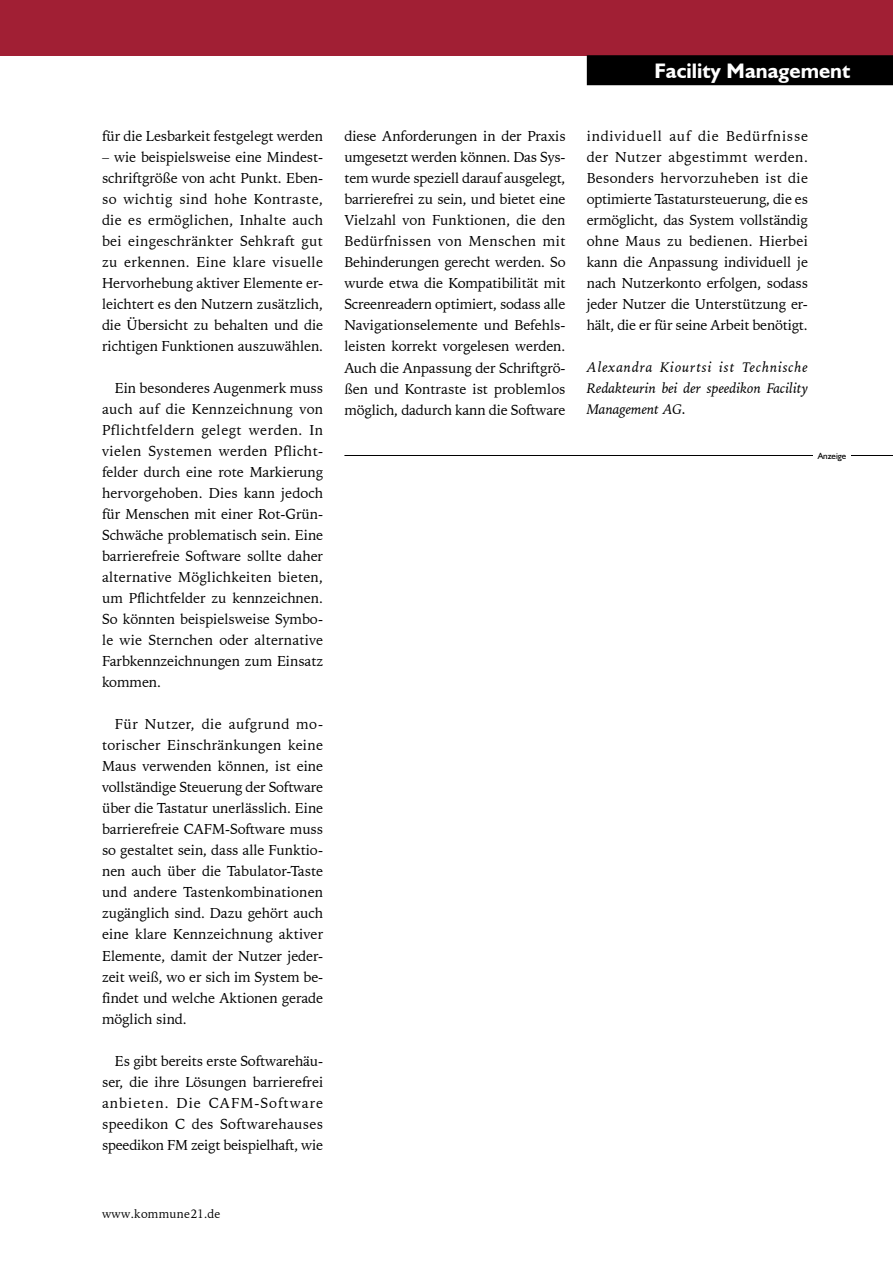
<style>
.page{position:relative;width:893px;height:1263px;background:#fff}
.page>*{position:absolute;margin:0;border:0;box-sizing:border-box;transform-origin:0 0}
.t1{font:700 21px "Humanist 521 BT";color:#fff}
.t2{font:14.25px/21px "Iowan Old Style BT";letter-spacing:-.005em;color:#000;text-align:justify}
.t3{font:italic 14.25px/21px "Iowan Old Style BT";color:#000;text-align:justify}
.t4{font:12px "Iowan Old Style BT";letter-spacing:.02em;color:#000}
.t5{font:9px "Humanist 521 BT";letter-spacing:-.005em;color:#000}
</style>
<div class="page">
<div style="left:0;top:0;width:893px;height:55px;background:#a11f34"></div>
<hr style="left:344px;top:455px;width:549px;height:1px;background:#000">
<div style="left:813px;top:452px;width:37px;height:7px;background:#fff"></div>
<div style="left:587px;top:55px;width:306px;height:30px;background:#000"></div>
<p class="t2" style="left:102px;top:126px;width:223px">für die Lesbarkeit festgelegt werden</p>
<p class="t2" style="left:102px;top:147px;width:223px">– wie beispielsweise eine Mindest&shy;schriftgröße von acht Punkt. Eben&shy;so wichtig sind hohe Kontraste, die es ermöglichen, Inhalte auch bei eingeschränkter Sehkraft gut zu erkennen. Eine klare visuelle Hervorhebung aktiver Elemente er&shy;leichtert es den Nutzern zusätzlich, die Übersicht zu behalten und die richtigen Funktionen auszuwählen.</p>
<p class="t2" style="left:102px;top:378px;width:223px;text-indent:13px">Ein besonderes Augenmerk muss auch auf die Kennzeichnung von Pflichtfeldern gelegt werden. In vielen Systemen werden Pflicht&shy;felder durch eine rote Markierung hervorgehoben. Dies kann jedoch für Menschen mit einer Rot-Grün-Schwäche problematisch sein. Eine barrierefreie Software sollte daher alternative Möglichkeiten bieten, um Pflichtfelder zu kennzeichnen.<br>So könnten beispielsweise Symbo&shy;le wie Sternchen oder alternative Farbkennzeichnungen zum Einsatz kommen.</p>
<p class="t2" style="left:102px;top:714px;width:223px;text-indent:13px">Für Nutzer, die aufgrund mo&shy;torischer Einschränkungen keine Maus verwenden können, ist eine vollständige Steuerung der Software über die Tastatur unerlässlich. Eine barrierefreie CAFM-Software muss so gestaltet sein, dass alle Funktio&shy;nen auch über die Tabulator-Taste und andere Tastenkombinationen zugänglich sind. Dazu gehört auch eine klare Kennzeichnung aktiver Elemente, damit der Nutzer jeder&shy;zeit weiß, wo er sich im System be&shy;findet und welche Aktionen gerade möglich sind.</p>
<p class="t2" style="left:102px;top:1050px;width:223px;text-indent:13px">Es gibt bereits erste Softwarehäu&shy;ser, die ihre Lösungen barrierefrei anbieten. Die CAFM-Software speedikon C des Softwarehauses speedikon FM zeigt beispielhaft, wie</p>
<p class="t2" style="left:344px;top:126px;width:223px">diese Anforderungen in der Praxis umgesetzt werden können. Das Sys&shy;tem wurde speziell darauf ausgelegt, barrierefrei zu sein, und bietet eine Vielzahl von Funktionen, die den Bedürfnissen von Menschen mit Behinderungen gerecht werden. So wurde etwa die Kompatibilität mit Screenreadern optimiert, sodass alle Navigationselemente und Befehls&shy;leisten korrekt vorgelesen werden.<br>Auch die Anpassung der Schriftgrö&shy;ßen und Kontraste ist problemlos möglich, dadurch kann die Software</p>
<h1 class="t1" style="left:654px;top:58px;width:198px">Facility Management</h1>
<p class="t2" style="left:587px;top:126px;width:223px">individuell auf die Bedürfnisse der Nutzer abgestimmt werden.<br>Besonders hervorzuheben ist die optimierte Tastatursteuerung, die es ermöglicht, das System vollständig ohne Maus zu bedienen. Hierbei kann die Anpassung individuell je nach Nutzerkonto erfolgen, sodass jeder Nutzer die Unterstützung er&shy;hält, die er für seine Arbeit benötigt.</p>
<p class="t3" style="left:587px;top:357px;width:223px">Alexandra Kiourtsi ist Technische Redakteurin bei der speedikon Facility Management AG.</p>
<p class="t5" style="left:818px;top:450px;width:30px">Anzeige</p>
<p class="t4" style="left:102px;top:1206px;width:120px">www.kommune21.de</p>
</div>
